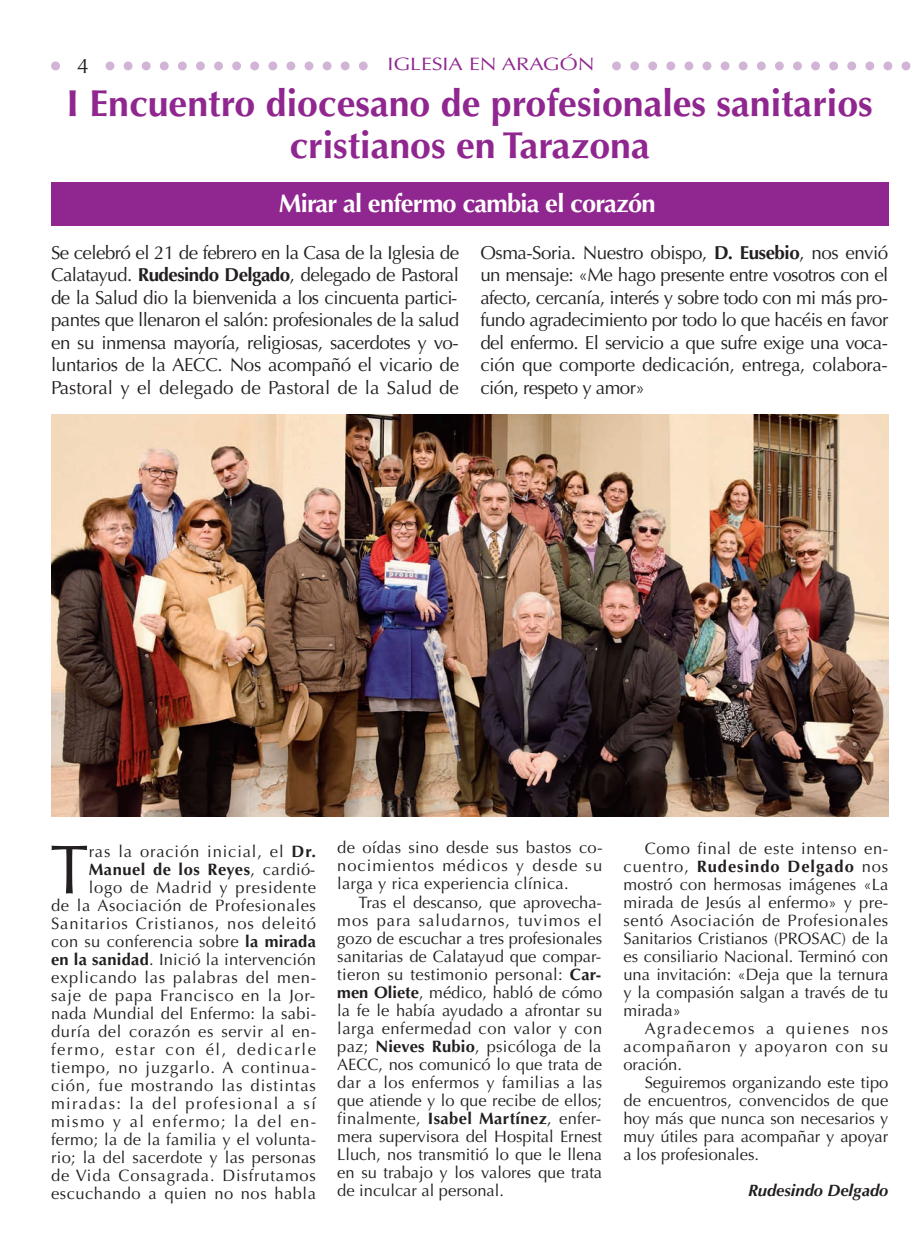
<style>
.page{position:relative;width:915px;height:1255px;background:#fff}
.page>*{position:absolute;margin:0;border:0;box-sizing:border-box;transform-origin:0 0}
.t1{font:69.3px "Optima";color:#231f20}
.t2{font:700 37.5px/42px "Optima";color:#90268f;text-align:center}
.t3{font:700 25.5px "Optima";letter-spacing:-.03em;color:#fff}
.t4{font:21px "Optima";color:#231f20}
.t5{font:18.75px/22.5px "Optima";letter-spacing:-.01em;color:#231f20;text-align:justify}
.t6{font:18px "Optima";color:#90268f;scale:1.2 1}
.t7{font:16.5px "Optima";letter-spacing:.015em;color:#231f20}
.t8{font:16.5px/18px "Optima";letter-spacing:.045em;color:#231f20;text-align:right}
.t9{font:16.5px "Optima";letter-spacing:.035em;color:#231f20}
.t10{font:16.5px "Optima";letter-spacing:.065em;color:#231f20}
.t11{font:700 16.5px "Optima";letter-spacing:.06em;color:#231f20}
.t12{font:16.5px "Optima";letter-spacing:.06em;color:#231f20}
.t13{font:16.5px "Optima";letter-spacing:.04em;color:#231f20}
.t14{font:16.5px "Optima";letter-spacing:.055em;color:#231f20}
.t15{font:16.5px "Optima";letter-spacing:.085em;color:#231f20}
.t16{font:italic 700 16.5px "Optima";color:#231f20}
.s1{font-weight:700}
.s2{font-weight:400}
</style>
<div class="page">
<svg style="left:51px;top:61px;width:860px;height:9px"></svg>
<div style="left:371px;top:51px;width:239px;height:30px;background:#fff"></div>
<div style="left:69px;top:51px;width:28px;height:30px;background:#fff"></div>
<div style="left:51px;top:182px;width:837px;height:43px;background:#90268f"></div>
<img style="left:51px;top:415px;width:837px;height:401px">
<p class="t4" style="left:77px;top:57px;width:13px">4</p>
<p class="t6" style="left:387px;top:57px;width:174px">IGLESIA EN ARAGÓN</p>
<p class="t2" style="left:67px;top:86px;width:807px">I Encuentro diocesano de profesionales sanitarios cristianos en Tarazona</p>
<p class="t3" style="left:279px;top:193px;width:378px">Mirar al enfermo cambia el corazón</p>
<p class="t5" style="left:51px;top:243px;width:409px">Se celebró el 21 de febrero en la Casa de la Iglesia de Calatayud. <span class="s1">Rudesindo Delgado</span>, delegado de Pastoral de la Salud dio la bienvenida a los cincuenta partici&shy;pantes que llenaron el salón: profesionales de la salud en su inmensa mayoría, religiosas, sacerdotes y vo&shy;luntarios de la AECC. Nos acompañó el vicario de Pastoral y el delegado de Pastoral de la Salud de</p>
<p class="t5" style="left:480px;top:243px;width:409px">Osma-Soria. Nuestro obispo, <span class="s1">D. Eusebio</span>, nos envió un mensaje: «Me hago presente entre vosotros con el afecto, cercanía, interés y sobre todo con mi más pro&shy;fundo agradecimiento por todo lo que hacéis en favor del enfermo. El servicio a que sufre exige una voca&shy;ción que comporte dedicación, entrega, colabora&shy;ción, respeto y amor»</p>
<p class="t8" style="left:51px;top:844px;width:266px">ras la oración inicial, el <span class="s1">Dr.<br>Manuel de los Reyes</span>, cardió-<br>logo de Madrid y presidente<br>de la Asociación de Profesionales<br>Sanitarios Cristianos, nos deleitó con su conferencia sobre <span class="s1">la mirada en la sanidad</span>. Inició la intervención explicando las palabras del men&shy;saje de papa Francisco en la Jor&shy;nada Mundial del Enfermo: la sabi&shy;duría del corazón es servir al en&shy;fermo, estar con él, dedicarle tiempo, no juzgarlo. A continua&shy;ción, fue mostrando las distintas miradas: la del profesional a sí mismo y al enfermo; la del en&shy;fermo; la de la familia y el volunta&shy;rio; la del sacerdote y las personas de Vida Consagrada. Disfrutamos escuchando a quien no nos habla</p>
<p class="t7" style="left:337px;top:841px;width:266px">de oídas sino desde sus bastos co-</p>
<p class="t1" style="left:50px;top:841px;width:40px">T</p>
<p class="t12" style="left:337px;top:859px;width:266px">nocimientos médicos y desde su</p>
<p class="t7" style="left:337px;top:877px;width:233px">larga y rica experiencia clínica.</p>
<p class="t7" style="left:358px;top:895px;width:245px">Tras el descanso, que aprovecha-</p>
<p class="t10" style="left:337px;top:913px;width:266px">mos para saludarnos, tuvimos el</p>
<p class="t7" style="left:337px;top:931px;width:266px">gozo de escuchar a tres profesionales</p>
<p class="t7" style="left:337px;top:949px;width:265px">sanitarias de Calatayud que compar-</p>
<p class="t7" style="left:337px;top:967px;width:265px">tieron su testimonio personal: <span class="s1">Car-</span></p>
<p class="t7" style="left:337px;top:985px;width:266px"><span class="s1">men Oliete</span>, médico, habló de cómo</p>
<p class="t7" style="left:337px;top:1003px;width:266px">la fe le había ayudado a afrontar su</p>
<p class="t9" style="left:337px;top:1021px;width:266px">larga enfermedad con valor y con</p>
<p class="t7" style="left:337px;top:1039px;width:266px">paz; <span class="s1">Nieves Rubio</span>, psicóloga de la</p>
<p class="t7" style="left:337px;top:1057px;width:266px">AECC, nos comunicó lo que trata de</p>
<p class="t7" style="left:337px;top:1075px;width:266px">dar a los enfermos y familias a las</p>
<p class="t7" style="left:337px;top:1093px;width:266px">que atiende y lo que recibe de ellos;</p>
<p class="t7" style="left:337px;top:1111px;width:265px">finalmente, <span class="s1">Isabel Martínez</span>, enfer-</p>
<p class="t7" style="left:337px;top:1129px;width:266px">mera supervisora del Hospital Ernest</p>
<p class="t7" style="left:337px;top:1147px;width:266px">Lluch, nos transmitió lo que le llena</p>
<p class="t7" style="left:337px;top:1165px;width:266px">en su trabajo y los valores que trata</p>
<p class="t7" style="left:337px;top:1183px;width:168px">de inculcar al personal.</p>
<p class="t13" style="left:644px;top:841px;width:245px">Como final de este intenso en-</p>
<p class="t11" style="left:623px;top:859px;width:266px"><span class="s2">cuentro,</span> Rudesindo Delgado <span class="s2">nos</span></p>
<p class="t7" style="left:623px;top:877px;width:266px">mostró con hermosas imágenes «La</p>
<p class="t7" style="left:623px;top:895px;width:266px">mirada de Jesús al enfermo» y pre-</p>
<p class="t9" style="left:623px;top:913px;width:266px">sentó Asociación de Profesionales</p>
<p class="t7" style="left:623px;top:931px;width:266px">Sanitarios Cristianos (PROSAC) de la</p>
<p class="t7" style="left:623px;top:949px;width:266px">es consiliario Nacional. Terminó con</p>
<p class="t7" style="left:623px;top:967px;width:266px">una invitación: «Deja que la ternura</p>
<p class="t7" style="left:623px;top:985px;width:266px">y la compasión salgan a través de tu</p>
<p class="t7" style="left:623px;top:1003px;width:59px">mirada»</p>
<p class="t15" style="left:644px;top:1021px;width:245px">Agradecemos a quienes nos</p>
<p class="t14" style="left:623px;top:1039px;width:266px">acompañaron y apoyaron con su</p>
<p class="t7" style="left:623px;top:1057px;width:60px">oración.</p>
<p class="t7" style="left:644px;top:1075px;width:245px">Seguiremos organizando este tipo</p>
<p class="t7" style="left:623px;top:1093px;width:266px">de encuentros, convencidos de que</p>
<p class="t7" style="left:623px;top:1111px;width:266px">hoy más que nunca son necesarios y</p>
<p class="t7" style="left:623px;top:1129px;width:266px">muy útiles para acompañar y apoyar</p>
<p class="t7" style="left:623px;top:1147px;width:137px">a los profesionales.</p>
<p class="t16" style="left:747px;top:1183px;width:142px">Rudesindo Delgado</p>
</div>
